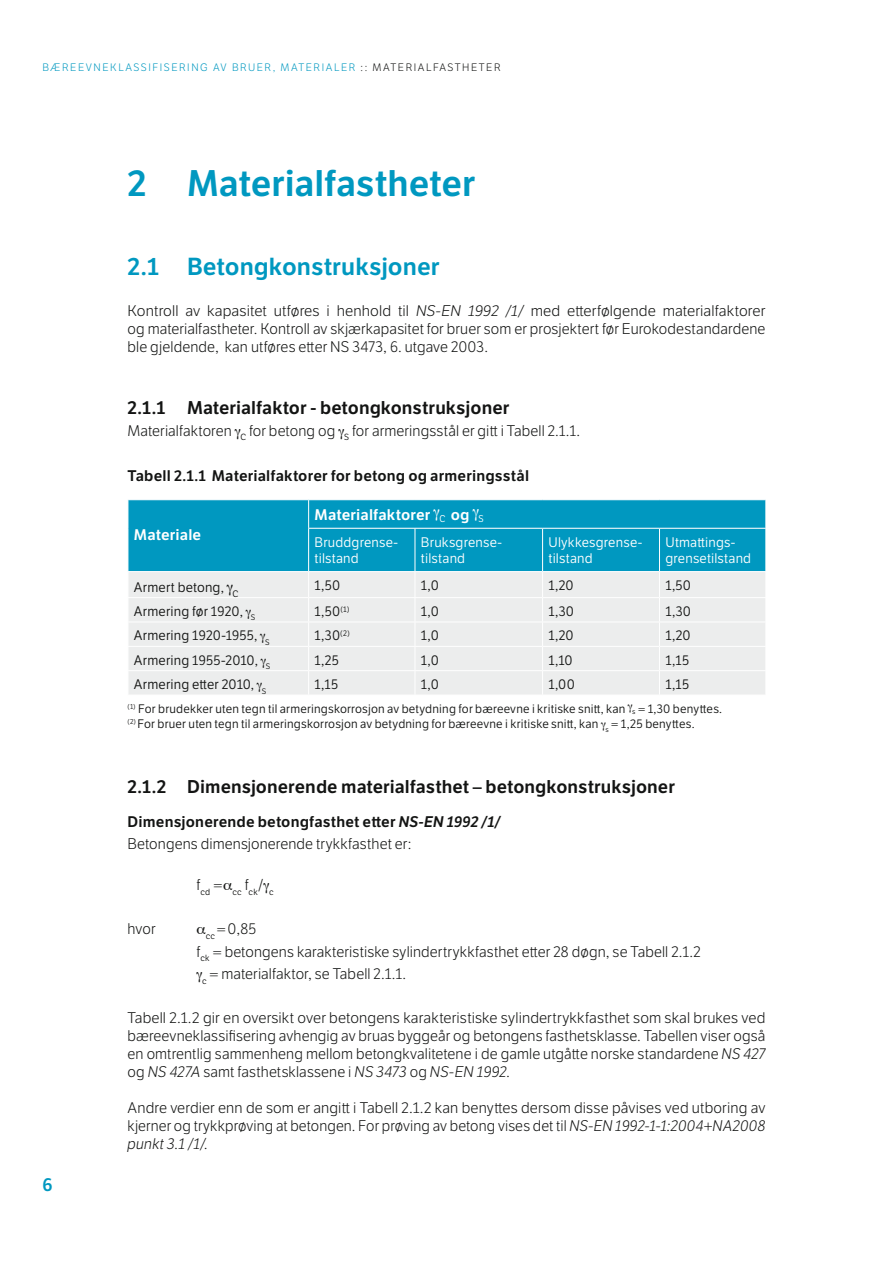
<style>
.page{position:relative;width:893px;height:1263px;background:#fff}
.page>*{position:absolute;margin:0;border:0;box-sizing:border-box;transform-origin:0 0}
.Tittel_1{font:600 36px "LFT Etica";color:#0098c0}
.Tittel_2{font:600 24px "LFT Etica";color:#0098c0}
.Tittel_3{font:600 18px "LFT Etica";letter-spacing:.005em;color:#131413}
.Side_nr_malsider{font:600 18px "LFT Etica";color:#0098c0}
.Brødtekst{font:300 15px/18px "LFT Etica";letter-spacing:.01em;color:#131413;text-align:justify}
.Mellomtittel_liten{font:300 15px "LFT Etica";letter-spacing:.01em;color:#131413}
.mellomtittel{font:600 15px "LFT Etica";letter-spacing:.01em;color:#131413}
.Mellomtittel_liten-2{font:600 15px "LFT Etica";letter-spacing:.01em;color:#fff}
.Tabell{font:600 15px "LFT Etica";letter-spacing:.01em;color:#fff}
.A-Figurtekst{font:13.5px "LFT Etica";letter-spacing:.015em;color:#131413}
.A-Figurtekst-2{font:13.5px/16.5px "LFT Etica";letter-spacing:.015em;color:#fff}
.Billedtekst{font:12px/15px "LFT Etica";letter-spacing:.015em;color:#131413}
.Topptekst{font:300 10.5px "LFT Etica";letter-spacing:.15em;color:#0098c0}
.Mellomtittel_liten-3{font:8.7px "LFT Etica";color:#131413}
.s1{color:#131413}
.s2{font-family:"LFT Etica Lt";font-weight:400;font-style:italic}
.s3{font-style:italic}
</style>
<div class="page">
<div style="left:129px;top:500px;width:179px;height:71px;background:#0098c0"></div>
<div style="left:129px;top:572px;width:179px;height:123px;background:#eceded"></div>
<svg style="left:128px;top:500px;width:1px;height:28px"></svg>
<hr style="left:128px;top:597px;width:181px;height:1px;background:#fff">
<hr style="left:128px;top:622px;width:181px;height:1px;background:#fff">
<hr style="left:128px;top:646px;width:181px;height:1px;background:#fff">
<hr style="left:128px;top:670px;width:181px;height:1px;background:#fff">
<svg style="left:128px;top:573px;width:1px;height:121px"></svg>
<svg style="left:308px;top:500px;width:458px;height:195px;background:#99cfdd"></svg>
<svg style="left:227px;top:584px;width:6px;height:11px"></svg>
<svg style="left:246px;top:610px;width:5px;height:9px"></svg>
<svg style="left:260px;top:634px;width:5px;height:9px"></svg>
<svg style="left:261px;top:658px;width:5px;height:10px"></svg>
<svg style="left:257px;top:683px;width:5px;height:9px"></svg>
<p class="Topptekst" style="left:43px;top:62px;width:460px">BÆREEVNEKLASSIFISERING AV BRUER, MATERIALER <span class="s1">:: MATERIALFASTHETER</span></p>
<h1 class="Tittel_1" style="left:128px;top:161px;width:350px">2 Materialfastheter</h1>
<h2 class="Tittel_2" style="left:128px;top:252px;width:314px">2.1 Betongkonstruksjoner</h2>
<p class="Brødtekst" style="left:128px;top:302px;width:639px">Kontroll av kapasitet utføres i henhold til <span class="s2">NS-EN 1992 /1/</span> med etterfølgende materialfaktorer og materialfastheter. Kontroll av skjærkapasitet for bruer som er prosjektert før Eurokodestandardene ble gjeldende, kan utføres etter NS 3473, 6. utgave 2003.</p>
<p class="Tittel_3" style="left:128px;top:396px;width:383px">2.1.1 Materialfaktor - betongkonstruksjoner</p>
<p class="Mellomtittel_liten" style="left:128px;top:422px;width:454px">Materialfaktoren <sub>C</sub> for betong og <sub>S</sub> for armeringsstål er gitt i Tabell 2.1.1.</p>
<p class="mellomtittel" style="left:128px;top:466px;width:403px">Tabell 2.1.1 Materialfaktorer for betong og armeringsstål</p>
<p class="Tabell" style="left:134px;top:526px;width:69px">Materiale</p>
<p class="Mellomtittel_liten-2" style="left:315px;top:505px;width:171px">Materialfaktorer <sub>C</sub> og <sub>S</sub></p>
<p class="A-Figurtekst-2" style="left:315px;top:534px;width:85px">Bruddgrense&shy;tilstand</p>
<p class="A-Figurtekst-2" style="left:421px;top:534px;width:83px">Bruksgrense&shy;tilstand</p>
<p class="A-Figurtekst-2" style="left:549px;top:534px;width:95px">Ulykkesgrense&shy;tilstand</p>
<p class="A-Figurtekst-2" style="left:665px;top:534px;width:87px">Utmattings&shy;grensetilstand</p>
<p class="A-Figurtekst" style="left:134px;top:579px;width:106px">Armert betong, <sub>C</sub></p>
<p class="A-Figurtekst" style="left:315px;top:577px;width:27px">1,50</p>
<p class="A-Figurtekst" style="left:421px;top:577px;width:19px">1,0</p>
<p class="A-Figurtekst" style="left:549px;top:577px;width:27px">1,20</p>
<p class="A-Figurtekst" style="left:665px;top:577px;width:27px">1,50</p>
<p class="A-Figurtekst" style="left:134px;top:603px;width:123px">Armering før 1920, <sub>S</sub></p>
<p class="A-Figurtekst" style="left:315px;top:603px;width:36px">1,50<sup>(1)</sup></p>
<p class="A-Figurtekst" style="left:421px;top:603px;width:19px">1,0</p>
<p class="A-Figurtekst" style="left:549px;top:603px;width:27px">1,30</p>
<p class="A-Figurtekst" style="left:665px;top:603px;width:27px">1,30</p>
<p class="A-Figurtekst" style="left:134px;top:628px;width:137px">Armering 1920-1955, <sub>S</sub></p>
<p class="A-Figurtekst" style="left:315px;top:628px;width:37px">1,30<sup>(2)</sup></p>
<p class="A-Figurtekst" style="left:421px;top:628px;width:19px">1,0</p>
<p class="A-Figurtekst" style="left:549px;top:628px;width:27px">1,20</p>
<p class="A-Figurtekst" style="left:665px;top:628px;width:27px">1,20</p>
<p class="A-Figurtekst" style="left:134px;top:652px;width:138px">Armering 1955-2010, <sub>S</sub></p>
<p class="A-Figurtekst" style="left:315px;top:652px;width:26px">1,25</p>
<p class="A-Figurtekst" style="left:421px;top:652px;width:19px">1,0</p>
<p class="A-Figurtekst" style="left:549px;top:652px;width:26px">1,10</p>
<p class="A-Figurtekst" style="left:665px;top:652px;width:25px">1,15</p>
<p class="A-Figurtekst" style="left:134px;top:676px;width:134px">Armering etter 2010, <sub>S</sub></p>
<p class="A-Figurtekst" style="left:315px;top:676px;width:25px">1,15</p>
<p class="A-Figurtekst" style="left:421px;top:676px;width:19px">1,0</p>
<p class="A-Figurtekst" style="left:549px;top:676px;width:28px">1,00</p>
<p class="A-Figurtekst" style="left:665px;top:676px;width:25px">1,15</p>
<h2 class="Billedtekst" style="left:128px;top:701px;width:596px"><sup>(1)</sup> For brudekker uten tegn til armeringskorrosjon av betydning for bæreevne i kritiske snitt, kan <sub>s</sub> = 1,30 benyttes. <sup>(2)</sup> For bruer uten tegn til armeringskorrosjon av betydning for bæreevne i kritiske snitt, kan <sub>s</sub> = 1,25 benyttes.</h2>
<p class="Side_nr_malsider" style="left:43px;top:1174px;width:12px">6</p>
<p class="Tittel_3" style="left:128px;top:775px;width:549px">2.1.2 Dimensjonerende materialfasthet – betongkonstruksjoner</p>
<p class="mellomtittel" style="left:128px;top:813px;width:375px">Dimensjonerende betongfasthet etter <span class="s3">NS-EN 1992 /1/</span></p>
<p class="Brødtekst" style="left:128px;top:836px;width:285px">Betongens dimensjonerende trykkfasthet er:</p>
<p class="Mellomtittel_liten-3" style="left:197px;top:886px;width:79px"><sup>f</sup>cd <sup>=</sup> cc <sup>f</sup>ck<sup>/</sup> c</p>
<p class="Mellomtittel_liten" style="left:128px;top:920px;width:30px">hvor</p>
<p class="Mellomtittel_liten" style="left:206px;top:920px;width:52px"><sub>cc</sub> =0,85</p>
<p class="Mellomtittel_liten" style="left:197px;top:943px;width:506px">f<sub>ck</sub> = betongens karakteristiske sylindertrykkfasthet etter 28 døgn, se Tabell 2.1.2</p>
<p class="Mellomtittel_liten" style="left:202px;top:965px;width:206px"><sub>c</sub> = materialfaktor, se Tabell 2.1.1.</p>
<p class="Brødtekst" style="left:128px;top:1009px;width:639px">Tabell 2.1.2 gir en oversikt over betongens karakteristiske sylindertrykkfasthet som skal brukes ved bæreevneklassifisering avhengig av bruas byggeår og betongens fasthetsklasse. Tabellen viser også en omtrentlig sammenheng mellom betongkvalitetene i de gamle utgåtte norske standardene <span class="s2">NS 427 </span>og <span class="s2">NS 427A</span> samt fasthetsklassene i <span class="s2">NS 3473</span> og <span class="s2">NS-EN 1992.</span></p>
<p class="Brødtekst" style="left:128px;top:1099px;width:639px">Andre verdier enn de som er angitt i Tabell 2.1.2 kan benyttes dersom disse påvises ved utboring av kjerner og trykkprøving at betongen. For prøving av betong vises det til <span class="s2">NS-EN 1992-1-1:2004+NA2008 punkt 3.1 /1/.</span></p>
</div>
